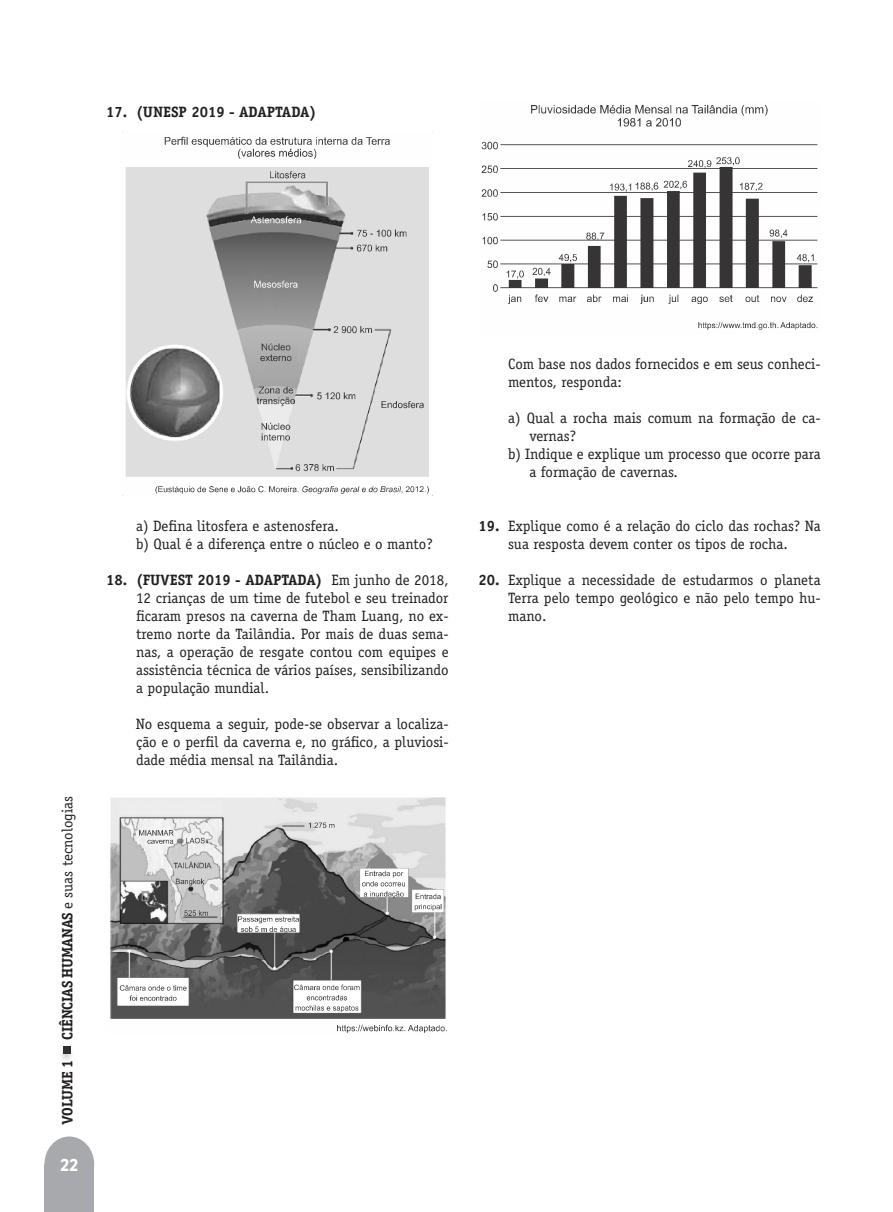
<style>
.page{position:relative;width:893px;height:1212px;background:#fff}
.page>*{position:absolute;margin:0;border:0;box-sizing:border-box;transform-origin:0 0}
.t1{font:18px "Secular One";color:#fff}
.t2{font:15px/18px "Officina Serif Std";color:#231f20;text-align:justify}
.t3{font:700 15px "Officina Serif Std";color:#231f20}
.t4{font:700 15px "Officina Ser ITC";color:#231f20}
.s1{font-family:"Officina Ser ITC";font-weight:700}
.s2{font-weight:700}
</style>
<div class="page">
<div style="left:44px;top:1136px;width:50px;height:56px;background:#a8a9ad;border-radius:50%"></div>
<div style="left:44px;top:1165px;width:50px;height:47px;background:#a8a9ad"></div>
<div style="left:58px;top:1046px;width:17px;height:17px;background:#231f20;opacity:.21"></div>
<div style="left:63px;top:1046px;width:7px;height:7px;background:#2c3033"></div>
<img style="left:125px;top:136px;width:304px;height:358px">
<img style="left:110px;top:797px;width:337px;height:236px">
<img style="left:481px;top:105px;width:337px;height:225px">
<p class="t3" style="left:106px;top:103px;width:212px">17. (UNESP 2019 - ADAPTADA)</p>
<p class="t2" style="left:59px;top:1040px;width:245px;rotate:-90deg"><span class="s1">CIÊNCIAS HUMANAS</span> e suas tecnologias</p>
<p class="t4" style="left:58px;top:1124px;width:66px;rotate:-90deg">VOLUME 1</p>
<p class="t1" style="left:60px;top:1152px;width:20px">22</p>
<p class="t2" style="left:136px;top:517px;width:204px">a) Defina litosfera e astenosfera.</p>
<p class="t2" style="left:136px;top:535px;width:298px">b) Qual é a diferença entre o núcleo e o manto?</p>
<p class="t2" style="left:136px;top:571px;width:314px;text-indent:-30px"><span class="s2">18. (FUVEST 2019 - ADAPTADA)</span> Em junho de 2018, 12 crianças de um time de futebol e seu treinador ficaram presos na caverna de Tham Luang, no ex&shy;tremo norte da Tailândia. Por mais de duas sema&shy;nas, a operação de resgate contou com equipes e assistência técnica de vários países, sensibilizando a população mundial.</p>
<p class="t2" style="left:136px;top:715px;width:314px">No esquema a seguir, pode-se observar a localiza&shy;ção e o perfil da caverna e, no gráfico, a pluviosi&shy;dade média mensal na Tailândia.</p>
<p class="t2" style="left:508px;top:355px;width:314px">Com base nos dados fornecidos e em seus conheci&shy;mentos, responda:</p>
<p class="t2" style="left:529px;top:409px;width:293px;text-indent:-21px">a) Qual a rocha mais comum na formação de ca&shy;vernas?</p>
<p class="t2" style="left:529px;top:445px;width:293px;text-indent:-21px">b) Indique e explique um processo que ocorre para a formação de cavernas.</p>
<p class="t2" style="left:478px;top:517px;width:344px;text-align:center"><span class="s2">19.</span> Explique como é a relação do ciclo das rochas? Na sua resposta devem conter os tipos de rocha.</p>
<p class="t2" style="left:508px;top:571px;width:314px;text-indent:-30px"><span class="s2">20.</span> Explique a necessidade de estudarmos o planeta Terra pelo tempo geológico e não pelo tempo hu&shy;mano.</p>
</div>
